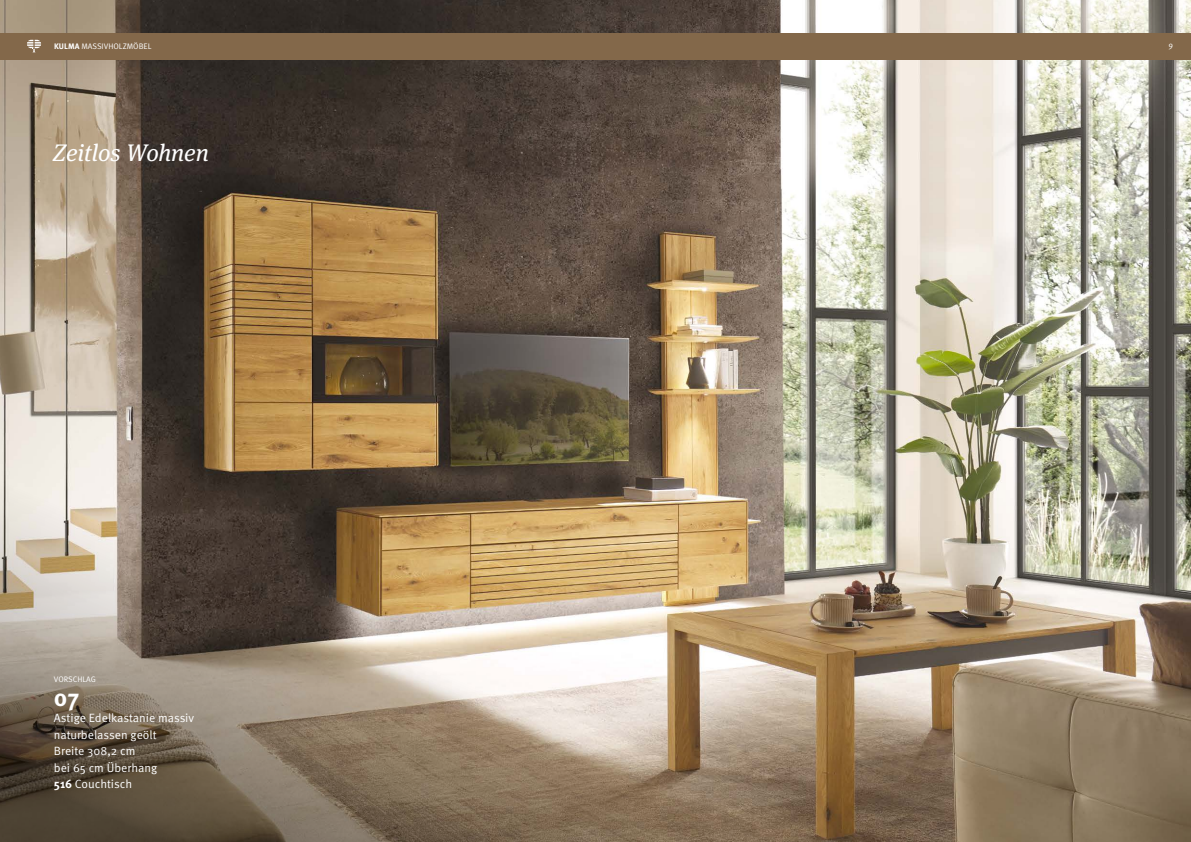
<style>
.page{position:relative;width:1191px;height:842px;background:#fff}
.page>*{position:absolute;margin:0;border:0;box-sizing:border-box;transform-origin:0 0}
.t1{font:italic 24px "Meta Serif Pro";color:#fff}
.t2{font:700 24px "Meta Pro";color:#fff}
.t3{font:12px/16.5px "Meta Pro Norm";color:#fff}
.t4{font:8px "Meta Pro Norm";color:#fff}
.s1{font-family:"Meta Pro";font-weight:700}
</style>
<div class="page">
<img style="left:0;top:0;width:1191px;height:434px">
<img style="left:0;top:434px;width:1191px;height:408px">
<div style="left:595px;top:33px;width:596px;height:27px;background:#83684a"></div>
<div style="left:0;top:33px;width:595px;height:27px;background:#83684a"></div>
<svg style="left:27px;top:40px;width:14px;height:12px"></svg>
<p class="t4" style="left:54px;top:40px;width:99px"><span class="s1">KULMA</span> MASSIVHOLZMÖBEL</p>
<p class="t4" style="left:1168px;top:40px;width:6px">9</p>
<h1 class="t1" style="left:53px;top:135px;width:157px">Zeitlos Wohnen</h1>
<p class="t4" style="left:54px;top:673px;width:44px">VORSCHLAG</p>
<h1 class="t2" style="left:54px;top:678px;width:27px">07</h1>
<p class="t3" style="left:54px;top:709px;width:142px">Astige Edelkastanie massiv naturbelassen geölt<br>Breite 308,2 cm<br>bei 65 cm Überhang<br><span class="s1">516</span> Couchtisch</p>
</div>
